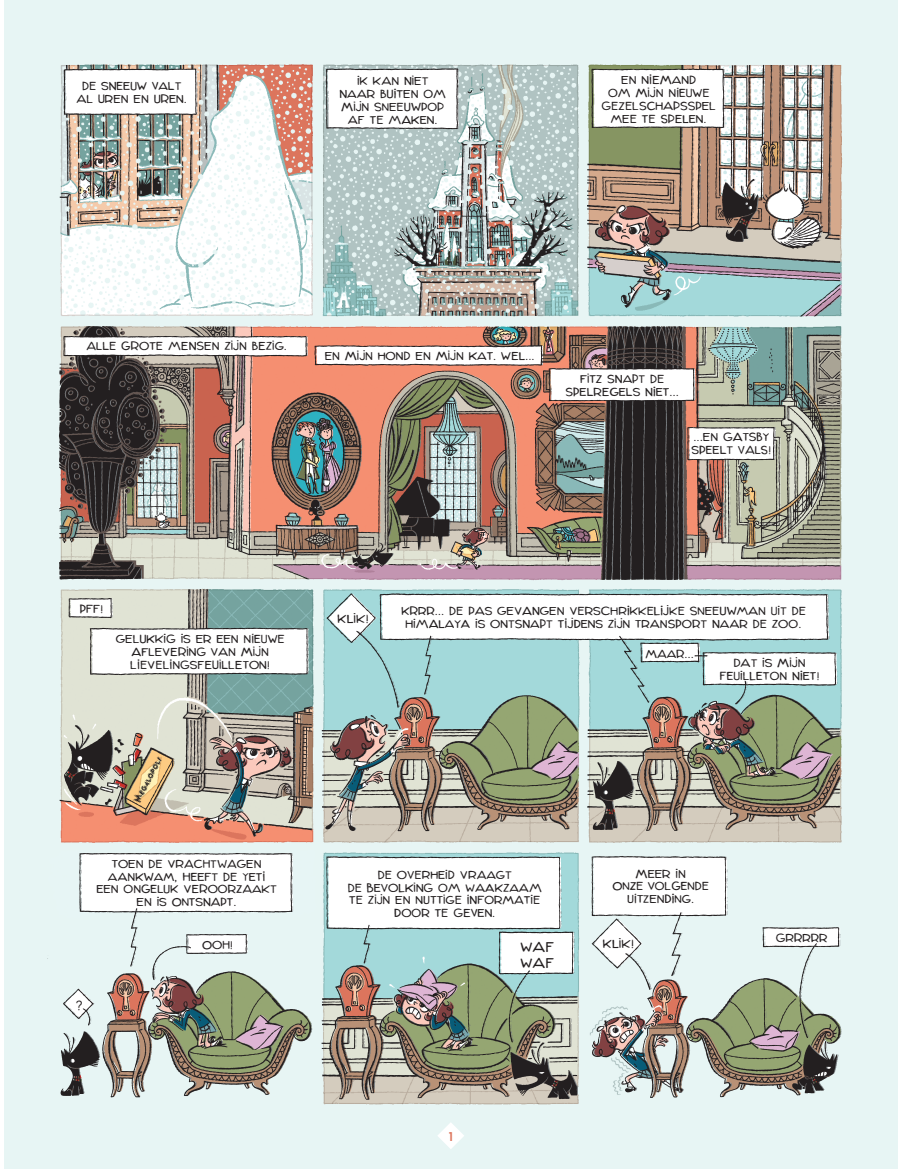
<style>
.page{position:relative;width:898px;height:1169px;background:#fff}
.page>*{position:absolute;margin:0;border:0;box-sizing:border-box;transform-origin:0 0}
.t1{font:19.5px/15.8px "Astrid Bromure";color:#231f20}
.t2{font:16.65px "Astrid Bromure";color:#231f20}
.t3{font:15.75px/12.8px "Astrid Bromure";color:#231f20;text-align:center}
.t4{font:600 12px "Avant Garde";color:#dd765d}
</style>
<div class="page">
<img style="left:4px;top:0;width:894px;height:1168px">
<img style="left:119px;top:748px;width:57px;height:62px">
<svg style="left:437px;top:1121px;width:27px;height:28px"></svg>
<p class="t3" style="left:76px;top:79px;width:112px">DE SNEEUW VALT<br>AL UREN EN UREN.</p>
<p class="t3" style="left:339px;top:74px;width:108px">IK KAN NIET<br>NAAR BUITEN OM<br>MIJN SNEEUWPOP<br>AF TE MAKEN.</p>
<p class="t3" style="left:601px;top:73px;width:116px">EN NIEMAND<br>OM MIJN NIEUWE<br>GEZELSCHAPSSPEL<br>MEE TE SPELEN.</p>
<p class="t3" style="left:86px;top:339px;width:202px">ALLE GROTE MENSEN ZIJN BEZIG.</p>
<p class="t3" style="left:325px;top:348px;width:211px">EN MIJN HOND EN MIJN KAT. WEL...</p>
<p class="t3" style="left:565px;top:371px;width:115px">FITZ SNAPT DE<br>SPELREGELS NIET…</p>
<p class="t3" style="left:691px;top:429px;width:81px;text-align:left">...EN GATSBY<br>SPEELT VALS!</p>
<p class="t3" style="left:80px;top:601px;width:25px">PFF!</p>
<p class="t3" style="left:401px;top:603px;width:406px;text-align:left">KRRR… DE PAS GEVANGEN VERSCHRIKKELIJKE SNEEUWMAN UIT DE<br>HIMALAYA IS ONTSNAPT TIJDENS ZIJN TRANSPORT NAAR DE ZOO.</p>
<p class="t3" style="left:719px;top:655px;width:102px">DAT IS MIJN<br>FEUILLETON NIET!</p>
<p class="t2" style="left:337px;top:610px;width:33px">KLIK!</p>
<p class="t3" style="left:116px;top:632px;width:170px">GELUKKIG IS ER EEN NIEUWE<br>AFLEVERING VAN MIJN<br>LIEVELINGSFEUILLETON!</p>
<p class="t3" style="left:645px;top:646px;width:50px">MAAR…</p>
<p class="t3" style="left:96px;top:856px;width:182px">TOEN DE VRACHTWAGEN<br>AANKWAM, HEEFT DE YETI<br>EEN ONGELUK VEROORZAAKT<br>EN IS ONTSNAPT.</p>
<p class="t3" style="left:202px;top:937px;width:33px">OOH!</p>
<p class="t3" style="left:76px;top:998px;width:8px">?</p>
<p class="t3" style="left:348px;top:867px;width:195px">DE OVERHEID VRAAGT<br>DE BEVOLKING OM WAAKZAAM<br>TE ZIJN EN NUTTIGE INFORMATIE<br>DOOR TE GEVEN.</p>
<p class="t1" style="left:520px;top:937px;width:35px">WAF<br>WAF</p>
<p class="t3" style="left:612px;top:866px;width:98px">MEER IN<br>ONZE VOLGENDE<br>UITZENDING.</p>
<p class="t2" style="left:602px;top:935px;width:33px">KLIK!</p>
<p class="t4" style="left:447px;top:1128px;width:8px">1</p>
<p class="t3" style="left:776px;top:930px;width:53px">GRRRRR</p>
</div>
